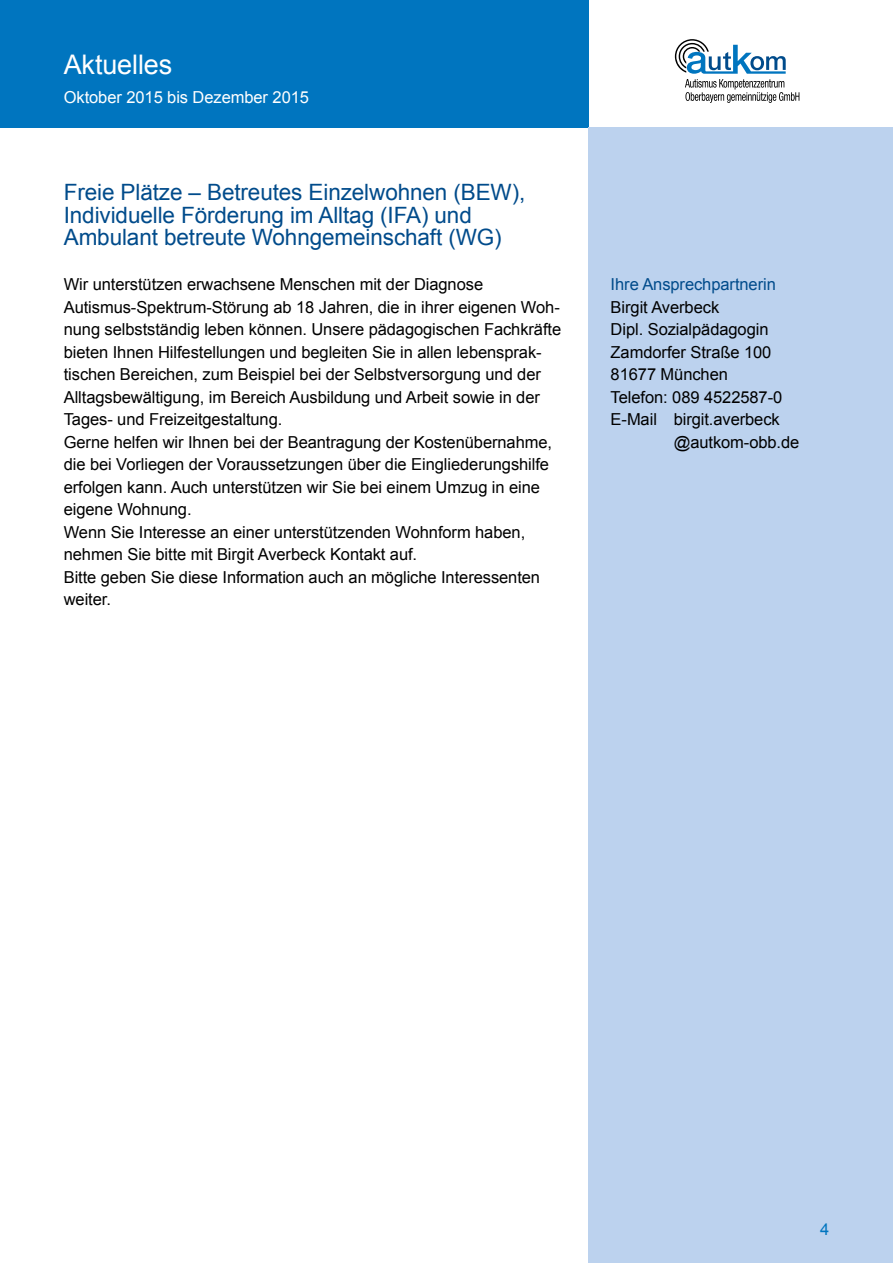
<style>
.page{position:relative;width:893px;height:1263px;background:#fff}
.page>*{position:absolute;margin:0;border:0;box-sizing:border-box;transform-origin:0 0}
.t1{font:27px "Arial";letter-spacing:-.005em;color:#fff}
.t2{font:22.5px/22.5px "Arial";letter-spacing:-.005em;color:#004b8b}
.t3{font:16.5px/22.5px "Arial";letter-spacing:-.005em;color:#000}
.t4{font:16.5px "Arial";letter-spacing:-.005em;color:#fff}
.t5{font:16.5px "Arial";letter-spacing:-.005em;color:#004b8b}
.t6{font:16.5px "Arial";color:#0075bf}
</style>
<div class="page">
<svg style="left:675px;top:39px;width:124px;height:64px"></svg>
<div style="left:0;top:0;width:588px;height:128px;background:#0075bf"></div>
<div style="left:588px;top:128px;width:305px;height:1135px;background:#bcd2ee"></div>
<h1 class="t1" style="left:64px;top:47px;width:110px">Aktuelles</h1>
<p class="t4" style="left:64px;top:86px;width:247px">Oktober 2015 bis Dezember 2015</p>
<h2 class="t2" style="left:64px;top:181px;width:463px">Freie Plätze – Betreutes Einzelwohnen (BEW),<br>Individuelle Förderung im Alltag (IFA) und<br>Ambulant betreute Wohngemeinschaft (WG)</h2>
<p class="t3" style="left:64px;top:273px;width:499px">Wir unterstützen erwachsene Menschen mit der Diagnose Autismus-Spektrum-Störung ab 18 Jahren, die in ihrer eigenen Woh&shy;nung selbstständig leben können. Unsere pädagogischen Fachkräfte bieten Ihnen Hilfestellungen und begleiten Sie in allen lebensprak&shy;tischen Bereichen, zum Beispiel bei der Selbstversorgung und der Alltagsbewältigung, im Bereich Ausbildung und Arbeit sowie in der Tages- und Freizeitgestaltung.<br>Gerne helfen wir Ihnen bei der Beantragung der Kostenübernahme, die bei Vorliegen der Voraussetzungen über die Eingliederungshilfe erfolgen kann. Auch unterstützen wir Sie bei einem Umzug in eine eigene Wohnung.<br>Wenn Sie Interesse an einer unterstützenden Wohnform haben, nehmen Sie bitte mit Birgit Averbeck Kontakt auf.<br>Bitte geben Sie diese Information auch an mögliche Interessenten weiter.</p>
<p class="t5" style="left:611px;top:273px;width:167px">Ihre Ansprechpartnerin</p>
<p class="t3" style="left:611px;top:296px;width:110px">Birgit Averbeck</p>
<p class="t3" style="left:611px;top:318px;width:159px">Dipl. Sozialpädagogin</p>
<p class="t3" style="left:611px;top:341px;width:162px">Zamdorfer Straße 100</p>
<p class="t3" style="left:611px;top:363px;width:119px">81677 München</p>
<p class="t3" style="left:611px;top:386px;width:173px">Telefon: 089 4522587-0</p>
<p class="t3" style="left:611px;top:408px;width:171px">E-Mail birgit.averbeck</p>
<p class="t3" style="left:674px;top:431px;width:127px">@autkom-obb.de</p>
<p class="t6" style="left:820px;top:1218px;width:11px">4</p>
</div>
